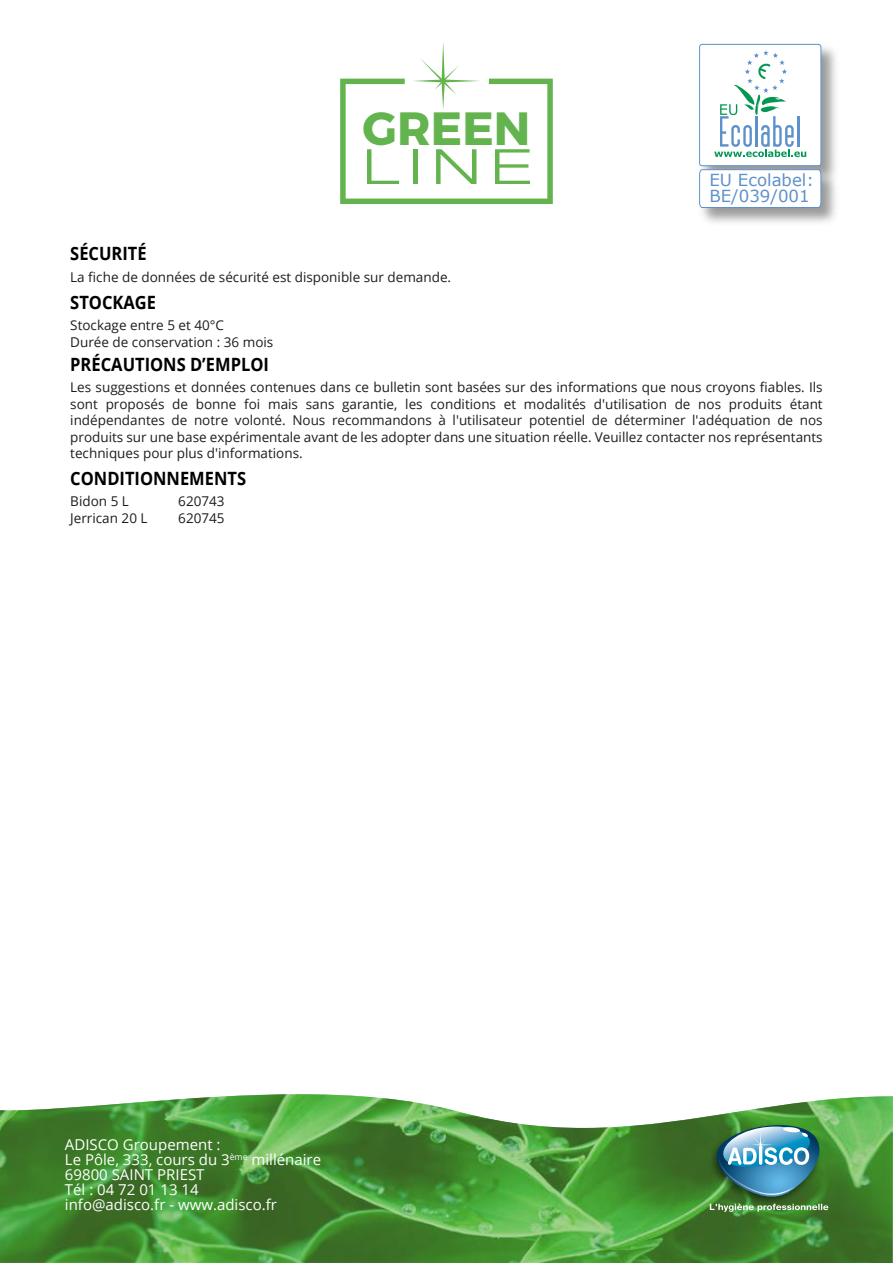
<style>
.page{position:relative;width:893px;height:1263px;background:#fff}
.page>*{position:absolute;margin:0;border:0;box-sizing:border-box;transform-origin:0 0}
.t1{font:700 46.5px "Montserrat";color:#63b44e}
.t2{font:700 18.3px "Open Sans";color:#000;scale:.9 1}
.t3{font:16.65px/15.6px "Verdana";color:#5e91cc}
.t4{font:15px/15px "Open Sans";color:#fff}
.t5{font:13.5px/16.5px "Open Sans";color:#1d1d1b;text-align:justify}
</style>
<div class="page">
<svg style="left:0;top:1094px;width:893px;height:169px;background:#589848"></svg>
<img style="left:705px;top:1119px;width:120px;height:90px">
<img style="left:707px;top:1125px;width:121px;height:87px">
<svg style="left:340px;top:42px;width:213px;height:162px"></svg>
<img style="left:701px;top:43px;width:135px;height:180px">
<div style="left:700px;top:44px;width:121px;height:122px;background:#fff;border-radius:3px"></div>
<div style="left:699px;top:44px;width:122px;height:122px;border:1px solid #5e91cc;border-radius:3px"></div>
<svg style="left:714px;top:50px;width:92px;height:107px"></svg>
<hr style="left:797px;top:116px;width:2px;height:31px;background:#5e91cc">
<svg style="left:699px;top:169px;width:123px;height:39px"></svg>
<h1 class="t1" style="left:363px;top:90px;width:169px">GREEN</h1>
<h2 class="t2" style="left:70px;top:240px;width:86px">SÉCURITÉ</h2>
<p class="t5" style="left:70px;top:268px;width:382px">La fiche de données de sécurité est disponible sur demande.</p>
<h2 class="t2" style="left:70px;top:289px;width:97px">STOCKAGE</h2>
<p class="t5" style="left:70px;top:317px;width:205px">Stockage entre 5 et 40°C<br>Durée de conservation : 36 mois</p>
<p class="t3" style="left:709px;top:172px;width:106px">EU Ecolabel:<br>BE/039/001</p>
<h2 class="t2" style="left:70px;top:351px;width:222px">PRÉCAUTIONS D’EMPLOI</h2>
<p class="t5" style="left:70px;top:379px;width:754px">Les suggestions et données contenues dans ce bulletin sont basées sur des informations que nous croyons fiables. Ils sont proposés de bonne foi mais sans garantie, les conditions et modalités d'utilisation de nos produits étant indépendantes de notre volonté. Nous recommandons à l'utilisateur potentiel de déterminer l'adéquation de nos produits sur une base expérimentale avant de les adopter dans une situation réelle. Veuillez contacter nos représentants techniques pour plus d'informations.</p>
<h2 class="t2" style="left:70px;top:465px;width:197px">CONDITIONNEMENTS</h2>
<p class="t5" style="left:70px;top:493px;width:60px">Bidon 5 L</p>
<p class="t5" style="left:178px;top:493px;width:48px">620743</p>
<p class="t5" style="left:70px;top:509px;width:79px">Jerrican 20 L</p>
<p class="t5" style="left:178px;top:509px;width:48px">620745</p>
<p class="t4" style="left:65px;top:1137px;width:258px">ADISCO Groupement :<br>Le Pôle, 333, cours du 3<sup>ème</sup> millénaire<br>69800 SAINT PRIEST<br>Tél : 04 72 01 13 14<br>info@adisco.fr - www.adisco.fr</p>
</div>
